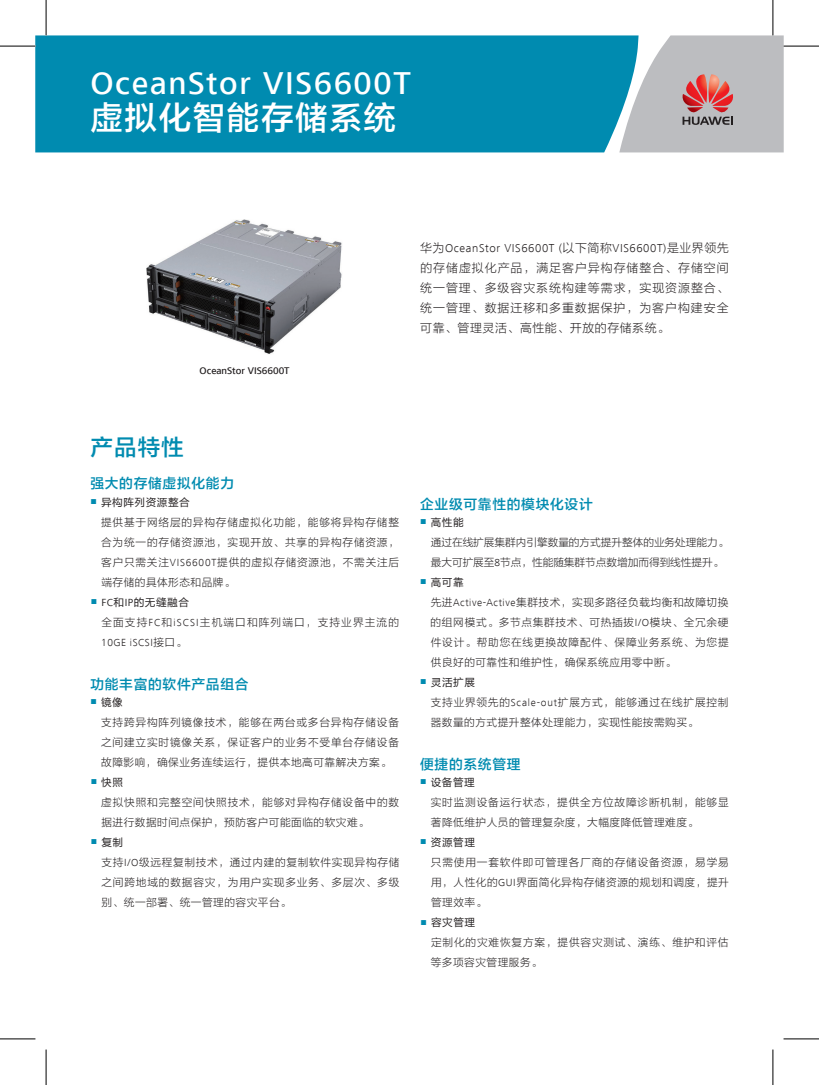
<style>
.page{position:relative;width:819px;height:1085px;background:#fff}
.page>*{position:absolute;margin:0;border:0;box-sizing:border-box;transform-origin:0 0}
.t1{font:500 32.5px "Frutiger Next LT";letter-spacing:.05em;color:#fff}
.t2{font:32.5px "FZLTZHK GBK1 0";letter-spacing:.05em;color:#fff}
.t3{font:22.5px "FZLTZHK GBK1 0";color:#008bb0}
.t4{font:13.75px "FZLTZHK GBK1 0";letter-spacing:.05em;color:#008bb0}
.t5{font:11.88px/20px "FZLTXHK GBK1 0";letter-spacing:.085em;color:#231f20;text-align:justify}
.t6{font:300 11.88px "Frutiger Next LT";letter-spacing:.05em;color:#231f20}
.t7{font:10.62px/20px "FZLTXHK GBK1 0";letter-spacing:.065em;color:#231f20;text-align:justify}
.t8{font:10.62px "FZLTHJW GB1 0";letter-spacing:.05em;color:#231f20}
.t9{font:10.62px/20px "FZLTXHK GBK1 0";color:#231f20}
.t10{font:10.62px "FZLTXHK GBK1 0";letter-spacing:.11em;color:#231f20}
.t11{font:300 10.62px "Frutiger Next LT";letter-spacing:.05em;color:#231f20}
.t12{font:500 10px "Frutiger Next LT";color:#231f20}
.s1{font-family:"FZLTXHK GBK1 0";font-weight:400}
.s2{font-family:"Arial";color:#008bb0}
.s3{font-family:"Frutiger Next LT";font-weight:300}
.s4{font-family:"Frutiger Next LT"}
</style>
<div class="page">
<div style="left:35px;top:35px;width:584px;height:117px;background:#008bb0"></div>
<svg style="left:619px;top:35px;width:164px;height:117px;background:#b6b6ba"></svg>
<img style="left:147px;top:220px;width:195px;height:134px">
<hr style="left:0;top:46px;width:35px;height:1px;background:#000">
<hr style="left:783px;top:46px;width:36px;height:1px;background:#000">
<hr style="left:0;top:1038px;width:35px;height:1px;background:#000">
<hr style="left:783px;top:1038px;width:36px;height:1px;background:#000">
<hr style="left:46px;top:0;width:1px;height:35px;background:#000">
<hr style="left:46px;top:1049px;width:1px;height:35px;background:#000">
<hr style="left:772px;top:0;width:1px;height:35px;background:#000">
<hr style="left:772px;top:1049px;width:1px;height:35px;background:#000">
<h1 class="t1" style="left:90px;top:65px;width:322px">OceanStor VIS6600T</h1>
<h1 class="t2" style="left:90px;top:99px;width:307px">虚拟化智能存储系统</h1>
<p class="t12" style="left:199px;top:365px;width:92px">OceanStor VIS6600T</p>
<p class="t6" style="left:420px;top:241px;width:310px"><span class="s1">华为</span>OceanStor VIS6600T (<span class="s1">以下简称</span>VIS6600T)<span class="s1">是业界领先</span></p>
<p class="t5" style="left:420px;top:258px;width:310px">的存储虚拟化产品，满足客户异构存储整合、存储空间统一管理、多级容灾系统构建等需求，实现资源整合、统一管理、数据迁移和多重数据保护，为客户构建安全可靠、管理灵活、高性能、开放的存储系统。</p>
<h2 class="t3" style="left:90px;top:435px;width:95px">产品特性</h2>
<p class="t4" style="left:90px;top:476px;width:145px">强大的存储虚拟化能力</p>
<p class="t8" style="left:90px;top:496px;width:101px"><span class="s2">■</span> 异构阵列资源整合</p>
<p class="t7" style="left:101px;top:512px;width:299px">提供基于网络层的异构存储虚拟化功能，能够将异构存储整合为统一的存储资源池，实现开放、共享的异构存储资源，客户只需关注<span class="s3">VIS6600T</span>提供的虚拟存储资源池，不需关注后端存储的具体形态和品牌。</p>
<p class="t8" style="left:91px;top:596px;width:100px"><span class="s2">■</span> <span class="s4">FC</span>和<span class="s4">IP</span>的无缝融合</p>
<p class="t10" style="left:101px;top:616px;width:299px">全面支持<span class="s3">FC</span>和<span class="s3">iSCSI</span>主机端口和阵列端口，支持业界主流的</p>
<p class="t11" style="left:101px;top:636px;width:87px">10GE iSCSI<span class="s1">接口。</span></p>
<p class="t4" style="left:90px;top:676px;width:160px">功能丰富的软件产品组合</p>
<p class="t8" style="left:90px;top:696px;width:34px"><span class="s2">■</span> 镜像</p>
<p class="t7" style="left:101px;top:712px;width:299px">支持跨异构阵列镜像技术，能够在两台或多台异构存储设备之间建立实时镜像关系，保证客户的业务不受单台存储设备故障影响，确保业务连续运行，提供本地高可靠解决方案。</p>
<p class="t8" style="left:91px;top:776px;width:34px"><span class="s2">■</span> 快照</p>
<p class="t7" style="left:101px;top:792px;width:299px">虚拟快照和完整空间快照技术，能够对异构存储设备中的数据进行数据时间点保护，预防客户可能面临的软灾难。</p>
<p class="t8" style="left:91px;top:836px;width:34px"><span class="s2">■</span> 复制</p>
<p class="t7" style="left:101px;top:852px;width:299px">支持<span class="s3">I/O</span>级远程复制技术，通过内建的复制软件实现异构存储之间跨地域的数据容灾，为用户实现多业务、多层次、多级别、统一部署、统一管理的容灾平台。</p>
<p class="t4" style="left:420px;top:496px;width:174px">企业级可靠性的模块化设计</p>
<p class="t8" style="left:420px;top:516px;width:45px"><span class="s2">■</span> 高性能</p>
<p class="t9" style="left:431px;top:532px;width:299px">通过在线扩展集群内引擎数量的方式提升整体的业务处理能力。最大可扩展至<span class="s3">8</span>节点，性能随集群节点数增加而得到线性提升。</p>
<p class="t8" style="left:420px;top:576px;width:45px"><span class="s2">■</span> 高可靠</p>
<p class="t7" style="left:430px;top:592px;width:299px">先进<span class="s3">Active-Active</span>集群技术，实现多路径负载均衡和故障切换的组网模式。多节点集群技术、可热插拔<span class="s3">I/O</span>模块、全冗余硬件设计。帮助您在线更换故障配件、保障业务系统、为您提供良好的可靠性和维护性，确保系统应用零中断。</p>
<p class="t8" style="left:420px;top:676px;width:56px"><span class="s2">■</span> 灵活扩展</p>
<p class="t7" style="left:431px;top:692px;width:299px">支持业界领先的<span class="s3">Scale-out</span>扩展方式，能够通过在线扩展控制器数量的方式提升整体处理能力，实现性能按需购买。</p>
<p class="t4" style="left:420px;top:756px;width:102px">便捷的系统管理</p>
<p class="t8" style="left:420px;top:776px;width:56px"><span class="s2">■</span> 设备管理</p>
<p class="t7" style="left:431px;top:792px;width:299px">实时监测设备运行状态，提供全方位故障诊断机制，能够显著降低维护人员的管理复杂度，大幅度降低管理难度。</p>
<p class="t8" style="left:420px;top:836px;width:56px"><span class="s2">■</span> 资源管理</p>
<p class="t7" style="left:431px;top:852px;width:299px">只需使用一套软件即可管理各厂商的存储设备资源，易学易用，人性化的<span class="s3">GUI</span>界面简化异构存储资源的规划和调度，提升管理效率。</p>
<p class="t8" style="left:420px;top:916px;width:56px"><span class="s2">■</span> 容灾管理</p>
<p class="t7" style="left:431px;top:932px;width:299px">定制化的灾难恢复方案，提供容灾测试、演练、维护和评估等多项容灾管理服务。</p>
</div>
